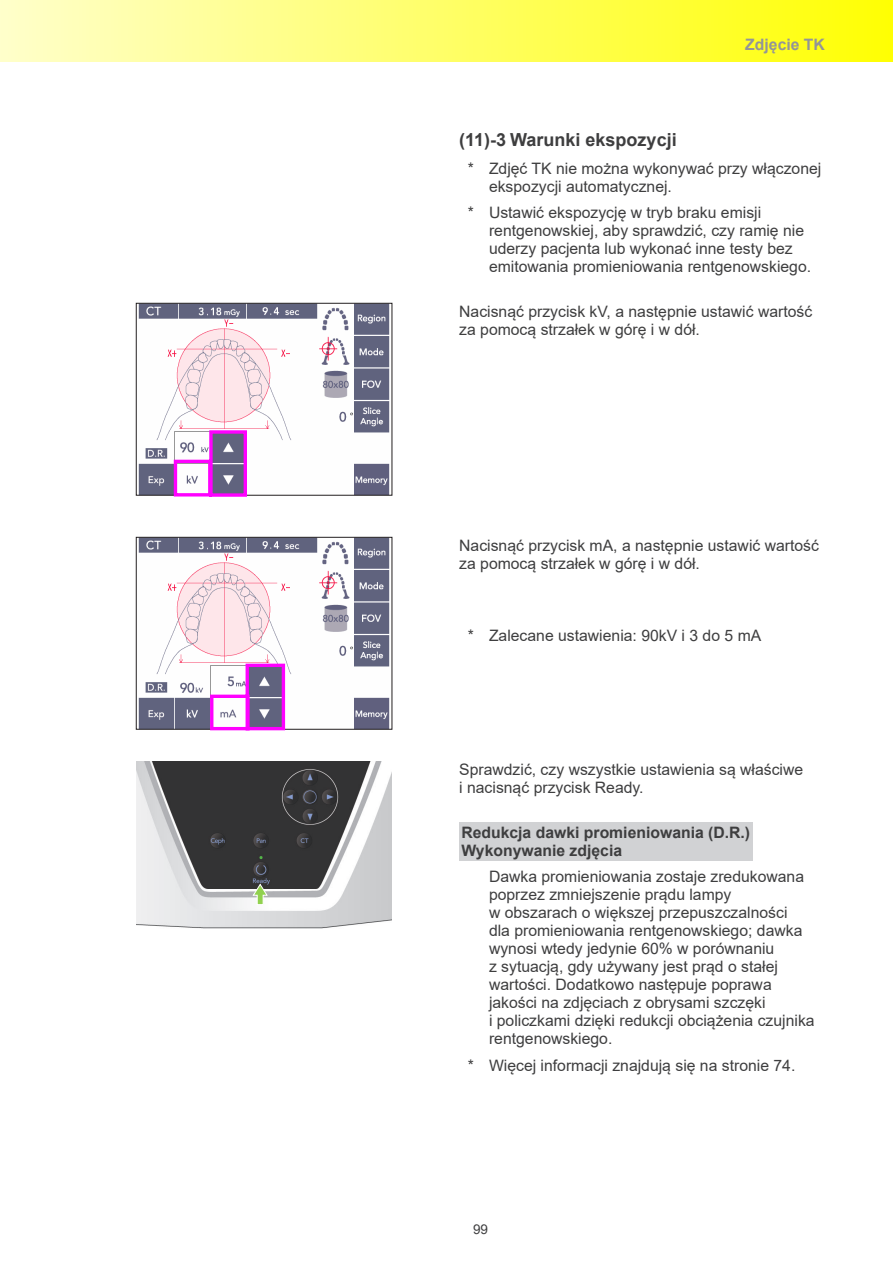
<style>
.page{position:relative;width:893px;height:1263px;background:#fff}
.page>*{position:absolute;margin:0;border:0;box-sizing:border-box;transform-origin:0 0}
.t1{font:700 18px "Arial";color:#3e3e3f}
.t2{font:15.75px/18px "Arial";color:#3e3e3f}
.t3{font:700 15.75px/18px "Arial";color:#3e3e3f}
.t4{font:700 15.75px "Arial";color:#939598}
.t5{font:13.5px "Arial";color:#3e3e3f}
</style>
<div class="page">
<div style="left:0;top:0;width:893px;height:62px;background:linear-gradient(to right,#ffffcb,#ffff03)"></div>
<div style="left:459px;top:822px;width:293px;height:38px;background:#d1d2d4"></div>
<img style="left:138px;top:305px;width:252px;height:188px">
<div style="left:136px;top:303px;width:256px;height:192px;border:1px solid #231f20"></div>
<svg style="left:172px;top:429px;width:77px;height:68px"></svg>
<img style="left:138px;top:539px;width:252px;height:188px">
<div style="left:136px;top:537px;width:256px;height:192px;border:1px solid #231f20"></div>
<svg style="left:208px;top:662px;width:79px;height:69px"></svg>
<img style="left:136px;top:762px;width:255px;height:167px">
<svg style="left:252px;top:883px;width:16px;height:22px"></svg>
<p class="t4" style="left:745px;top:33px;width:81px">Zdjęcie TK</p>
<p class="t1" style="left:459px;top:127px;width:219px">(11)-3 Warunki ekspozycji</p>
<p class="t2" style="left:489px;top:159px;width:334px;text-indent:-21px">* Zdjęć TK nie można wykonywać przy włączonej ekspozycji automatycznej.</p>
<p class="t2" style="left:489px;top:203px;width:324px;text-indent:-21px">* Ustawić ekspozycję w tryb braku emisji rentgenowskiej, aby sprawdzić, czy ramię nie uderzy pacjenta lub wykonać inne testy bez emitowania promieniowania rentgenowskiego.</p>
<p class="t2" style="left:459px;top:302px;width:355px">Nacisnąć przycisk kV, a następnie ustawić wartość za pomocą strzałek w górę i w dół.</p>
<p class="t2" style="left:459px;top:536px;width:361px">Nacisnąć przycisk mA, a następnie ustawić wartość za pomocą strzałek w górę i w dół.</p>
<p class="t2" style="left:468px;top:626px;width:295px">* Zalecane ustawienia: 90kV i 3 do 5 mA</p>
<p class="t2" style="left:459px;top:760px;width:345px">Sprawdzić, czy wszystkie ustawienia są właściwe i nacisnąć przycisk Ready.</p>
<p class="t3" style="left:461px;top:823px;width:290px">Redukcja dawki promieniowania (D.R.)<br>Wykonywanie zdjęcia</p>
<p class="t2" style="left:489px;top:867px;width:327px">Dawka promieniowania zostaje zredukowana poprzez zmniejszenie prądu lampy<br>w obszarach o większej przepuszczalności<br>dla promieniowania rentgenowskiego; dawka wynosi wtedy jedynie 60% w porównaniu<br>z sytuacją, gdy używany jest prąd o stałej wartości. Dodatkowo następuje poprawa jakości na zdjęciach z obrysami szczęki<br>i policzkami dzięki redukcji obciążenia czujnika rentgenowskiego.</p>
<p class="t2" style="left:468px;top:1056px;width:329px">* Więcej informacji znajdują się na stronie 74.</p>
<p class="t5" style="left:473px;top:1220px;width:17px">99</p>
</div>
